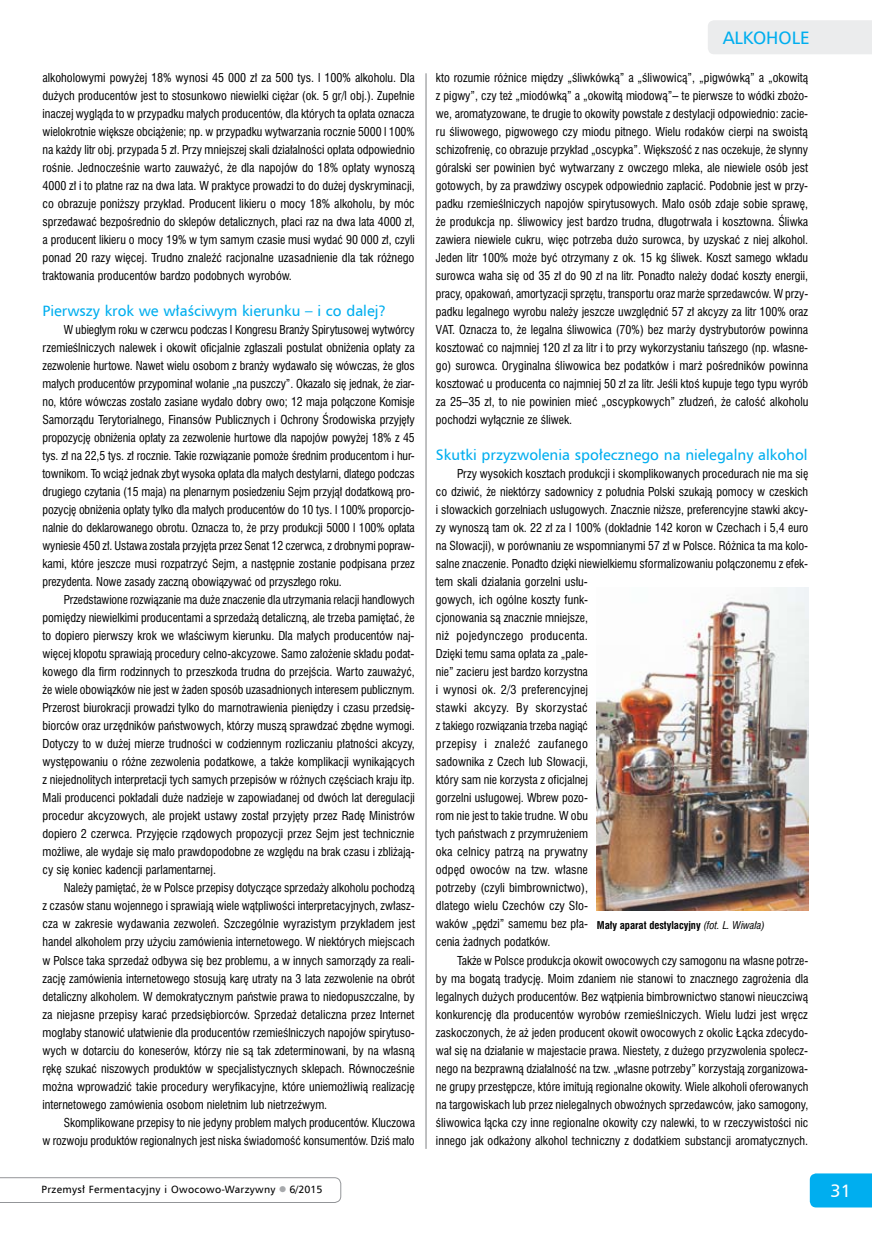
<style>
.page{position:relative;width:872px;height:1234px;background:#fff}
.page>*{position:absolute;margin:0;border:0;box-sizing:border-box;transform-origin:0 0}
.t1{font:18px "Humnst 777 EU";color:#00aeef}
.t2{font:18px "Humnst 777 EU";color:#fff}
.t3{font:15px "Humnst 777 EU";color:#00aeef}
.t4{font:12px/18px "Swis 721 Cn PL Roman A";letter-spacing:-.005em;color:#000;text-align:justify}
.t5{font:10.5px "Humnst 777 EU";letter-spacing:.03em;color:#000}
.t6{font:10.5px "Swis 721 Cn PL Bold A";letter-spacing:-.005em;color:#000}
.s1{color:#a7a9ac}
.s2{font-family:"Swis 721 Cn PL Italic A"}
</style>
<div class="page">
<hr style="left:425px;top:73px;width:1px;height:1075px;background:#808285">
<img style="left:596px;top:587px;width:212px;height:323px">
<div style="left:810px;top:1173px;width:62px;height:34px;background:#00aeef"></div>
<div style="left:708px;top:20px;width:164px;height:34px;background:#ebeced"></div>
<svg style="left:0;top:1177px;width:341px;height:25px"></svg>
<p class="t4" style="left:43px;top:68px;width:374px">alkoholowymi powyżej 18% wynosi 45 000 zł za 500 tys. l 100% alkoholu. Dla dużych producentów jest to stosunkowo niewielki ciężar (ok. 5 gr/l obj.). Zupełnie inaczej wygląda to w przypadku małych producentów, dla których ta opłata oznacza wielokrotnie większe obciążenie; np. w przypadku wytwarzania rocznie 5000 l 100% na każdy litr obj. przypada 5 zł. Przy mniejszej skali działalności opłata odpowiednio rośnie. Jednocześnie warto zauważyć, że dla napojów do 18% opłaty wynoszą 4000 zł i to płatne raz na dwa lata. W praktyce prowadzi to do dużej dyskryminacji, co obrazuje poniższy przykład. Producent likieru o mocy 18% alkoholu, by móc sprzedawać bezpośrednio do sklepów detalicznych, płaci raz na dwa lata 4000 zł, a producent likieru o mocy 19% w tym samym czasie musi wydać 90 000 zł, czyli ponad 20 razy więcej. Trudno znaleźć racjonalne uzasadnienie dla tak różnego traktowania producentów bardzo podobnych wyrobów.</p>
<p class="t3" style="left:43px;top:301px;width:345px">Pierwszy krok we właściwym kierunku – i co dalej?</p>
<p class="t4" style="left:43px;top:320px;width:374px;text-indent:21px">W ubiegłym roku w czerwcu podczas I Kongresu Branży Spirytusowej wytwórcy rzemieślniczych nalewek i okowit oficjalnie zgłaszali postulat obniżenia opłaty za zezwolenie hurtowe. Nawet wielu osobom z branży wydawało się wówczas, że głos małych producentów przypominał wołanie „na puszczy”. Okazało się jednak, że ziar&shy;no, które wówczas zostało zasiane wydało dobry owo; 12 maja połączone Komisje Samorządu Terytorialnego, Finansów Publicznych i Ochrony Środowiska przyjęły propozycję obniżenia opłaty za zezwolenie hurtowe dla napojów powyżej 18% z 45 tys. zł na 22,5 tys. zł rocznie. Takie rozwiązanie pomoże średnim producentom i hur&shy;townikom. To wciąż jednak zbyt wysoka opłata dla małych destylarni, dlatego podczas drugiego czytania (15 maja) na plenarnym posiedzeniu Sejm przyjął dodatkową pro&shy;pozycję obniżenia opłaty tylko dla małych producentów do 10 tys. l 100% proporcjo&shy;nalnie do deklarowanego obrotu. Oznacza to, że przy produkcji 5000 l 100% opłata wyniesie 450 zł. Ustawa została przyjęta przez Senat 12 czerwca, z drobnymi popraw&shy;kami, które jeszcze musi rozpatrzyć Sejm, a następnie zostanie podpisana przez prezydenta. Nowe zasady zaczną obowiązywać od przyszłego roku.</p>
<p class="t4" style="left:43px;top:590px;width:374px;text-indent:21px">Przedstawione rozwiązanie ma duże znaczenie dla utrzymania relacji handlowych pomiędzy niewielkimi producentami a sprzedażą detaliczną, ale trzeba pamiętać, że to dopiero pierwszy krok we właściwym kierunku. Dla małych producentów naj&shy;więcej kłopotu sprawiają procedury celno-akcyzowe. Samo założenie składu podat&shy;kowego dla firm rodzinnych to przeszkoda trudna do przejścia. Warto zauważyć, że wiele obowiązków nie jest w żaden sposób uzasadnionych interesem publicznym.<br>Przerost biurokracji prowadzi tylko do marnotrawienia pieniędzy i czasu przedsię&shy;biorców oraz urzędników państwowych, którzy muszą sprawdzać zbędne wymogi.<br>Dotyczy to w dużej mierze trudności w codziennym rozliczaniu płatności akcyzy, występowaniu o różne zezwolenia podatkowe, a także komplikacji wynikających z niejednolitych interpretacji tych samych przepisów w różnych częściach kraju itp.<br>Mali producenci pokładali duże nadzieje w zapowiadanej od dwóch lat deregulacji procedur akcyzowych, ale projekt ustawy został przyjęty przez Radę Ministrów dopiero 2 czerwca. Przyjęcie rządowych propozycji przez Sejm jest technicznie możliwe, ale wydaje się mało prawdopodobne ze względu na brak czasu i zbliżają&shy;cy się koniec kadencji parlamentarnej.</p>
<p class="t4" style="left:43px;top:878px;width:374px;text-indent:21px">Należy pamiętać, że w Polsce przepisy dotyczące sprzedaży alkoholu pochodzą z czasów stanu wojennego i sprawiają wiele wątpliwości interpretacyjnych, zwłasz&shy;cza w zakresie wydawania zezwoleń. Szczególnie wyrazistym przykładem jest handel alkoholem przy użyciu zamówienia internetowego. W niektórych miejscach w Polsce taka sprzedaż odbywa się bez problemu, a w innych samorządy za reali&shy;zację zamówienia internetowego stosują karę utraty na 3 lata zezwolenie na obrót detaliczny alkoholem. W demokratycznym państwie prawa to niedopuszczalne, by za niejasne przepisy karać przedsiębiorców. Sprzedaż detaliczna przez Internet mogłaby stanowić ułatwienie dla producentów rzemieślniczych napojów spirytuso&shy;wych w dotarciu do koneserów, którzy nie są tak zdeterminowani, by na własną rękę szukać niszowych produktów w specjalistycznych sklepach. Równocześnie można wprowadzić takie procedury weryfikacyjne, które uniemożliwią realizację internetowego zamówienia osobom nieletnim lub nietrzeźwym.</p>
<p class="t4" style="left:43px;top:1112px;width:374px;text-align:right">Skomplikowane przepisy to nie jedyny problem małych producentów. Kluczowa<br>w rozwoju produktów regionalnych jest niska świadomość konsumentów. Dziś mało</p>
<p class="t5" style="left:41px;top:1182px;width:282px">Przemysł Fermentacyjny i Owocowo-Warzywny <span class="s1">●</span> 6/2015</p>
<h1 class="t1" style="left:722px;top:26px;width:89px">alkohole</h1>
<p class="t4" style="left:436px;top:68px;width:374px">kto rozumie różnice między „śliwkówką” a „śliwowicą”, „pigwówką” a „okowitą z pigwy”, czy też „miodówką” a „okowitą miodową”– te pierwsze to wódki zbożo&shy;we, aromatyzowane, te drugie to okowity powstałe z destylacji odpowiednio: zacie&shy;ru śliwowego, pigwowego czy miodu pitnego. Wielu rodaków cierpi na swoistą schizofrenię, co obrazuje przykład „oscypka”. Większość z nas oczekuje, że słynny góralski ser powinien być wytwarzany z owczego mleka, ale niewiele osób jest gotowych, by za prawdziwy oscypek odpowiednio zapłacić. Podobnie jest w przy&shy;padku rzemieślniczych napojów spirytusowych. Mało osób zdaje sobie sprawę, że produkcja np. śliwowicy jest bardzo trudna, długotrwała i kosztowna. Śliwka zawiera niewiele cukru, więc potrzeba dużo surowca, by uzyskać z niej alkohol.<br>Jeden litr 100% może być otrzymany z ok. 15 kg śliwek. Koszt samego wkładu surowca waha się od 35 zł do 90 zł na litr. Ponadto należy dodać koszty energii, pracy, opakowań, amortyzacji sprzętu, transportu oraz marże sprzedawców. W przy&shy;padku legalnego wyrobu należy jeszcze uwzględnić 57 zł akcyzy za litr 100% oraz VAT. Oznacza to, że legalna śliwowica (70%) bez marży dystrybutorów powinna kosztować co najmniej 120 zł za litr i to przy wykorzystaniu tańszego (np. własne&shy;go) surowca. Oryginalna śliwowica bez podatków i marż pośredników powinna kosztować u producenta co najmniej 50 zł za litr. Jeśli ktoś kupuje tego typu wyrób za 25–35 zł, to nie powinien mieć „oscypkowych” złudzeń, że całość alkoholu pochodzi wyłącznie ze śliwek.</p>
<p class="t3" style="left:436px;top:445px;width:373px">Skutki przyzwolenia społecznego na nielegalny alkohol</p>
<p class="t4" style="left:436px;top:464px;width:374px;text-align:left;text-indent:21px">Przy wysokich kosztach produkcji i skomplikowanych procedurach nie ma się co dziwić, że niektórzy sadownicy z południa Polski szukają pomocy w czeskich i słowackich gorzelniach usługowych. Znacznie niższe, preferencyjne stawki akcy&shy;zy wynoszą tam ok. 22 zł za l 100% (dokładnie 142 koron w Czechach i 5,4 euro na Słowacji), w porównaniu ze wspomnianymi 57 zł w Polsce. Różnica ta ma kolo&shy;salne znaczenie. Ponadto dzięki niewielkiemu sformalizowaniu połączonemu z efek&shy;tem skali działania gorzelni usłu-<br>gowych, ich ogólne koszty funk-<br>cjonowania są znacznie mniejsze,<br>niż pojedynczego producenta.<br>Dzięki temu sama opłata za „pale-<br>nie” zacieru jest bardzo korzystna<br>i wynosi ok. 2/3 preferencyjnej<br>stawki akcyzy. By skorzystać<br>z takiego rozwiązania trzeba nagiąć<br>przepisy i znaleźć zaufanego<br>sadownika z Czech lub Słowacji,<br>który sam nie korzysta z oficjalnej<br>gorzelni usługowej. Wbrew pozo-<br>rom nie jest to takie trudne. W obu<br>tych państwach z przymrużeniem<br>oka celnicy patrzą na prywatny<br>odpęd owoców na tzw. własne<br>potrzeby (czyli bimbrownictwo),<br>dlatego wielu Czechów czy Sło-<br>waków „pędzi” samemu bez pła-<br>cenia żadnych podatków.</p>
<p class="t4" style="left:436px;top:950px;width:374px;text-indent:21px">Także w Polsce produkcja okowit owocowych czy samogonu na własne potrze&shy;by ma bogatą tradycję. Moim zdaniem nie stanowi to znacznego zagrożenia dla legalnych dużych producentów. Bez wątpienia bimbrownictwo stanowi nieuczciwą konkurencję dla producentów wyrobów rzemieślniczych. Wielu ludzi jest wręcz zaskoczonych, że aż jeden producent okowit owocowych z okolic Łącka zdecydo&shy;wał się na działanie w majestacie prawa. Niestety, z dużego przyzwolenia społecz&shy;nego na bezprawną działalność na tzw. „własne potrzeby” korzystają zorganizowa&shy;ne grupy przestępcze, które imitują regionalne okowity. Wiele alkoholi oferowanych na targowiskach lub przez nielegalnych obwoźnych sprzedawców, jako samogony, śliwowica łącka czy inne regionalne okowity czy nalewki, to w rzeczywistości nic innego jak odkażony alkohol techniczny z dodatkiem substancji aromatycznych.</p>
<p class="t6" style="left:597px;top:918px;width:170px">Mały aparat destylacyjny <span class="s2">(fot. L. Wiwała)</span></p>
<h1 class="t2" style="left:830px;top:1179px;width:22px">31</h1>
</div>
